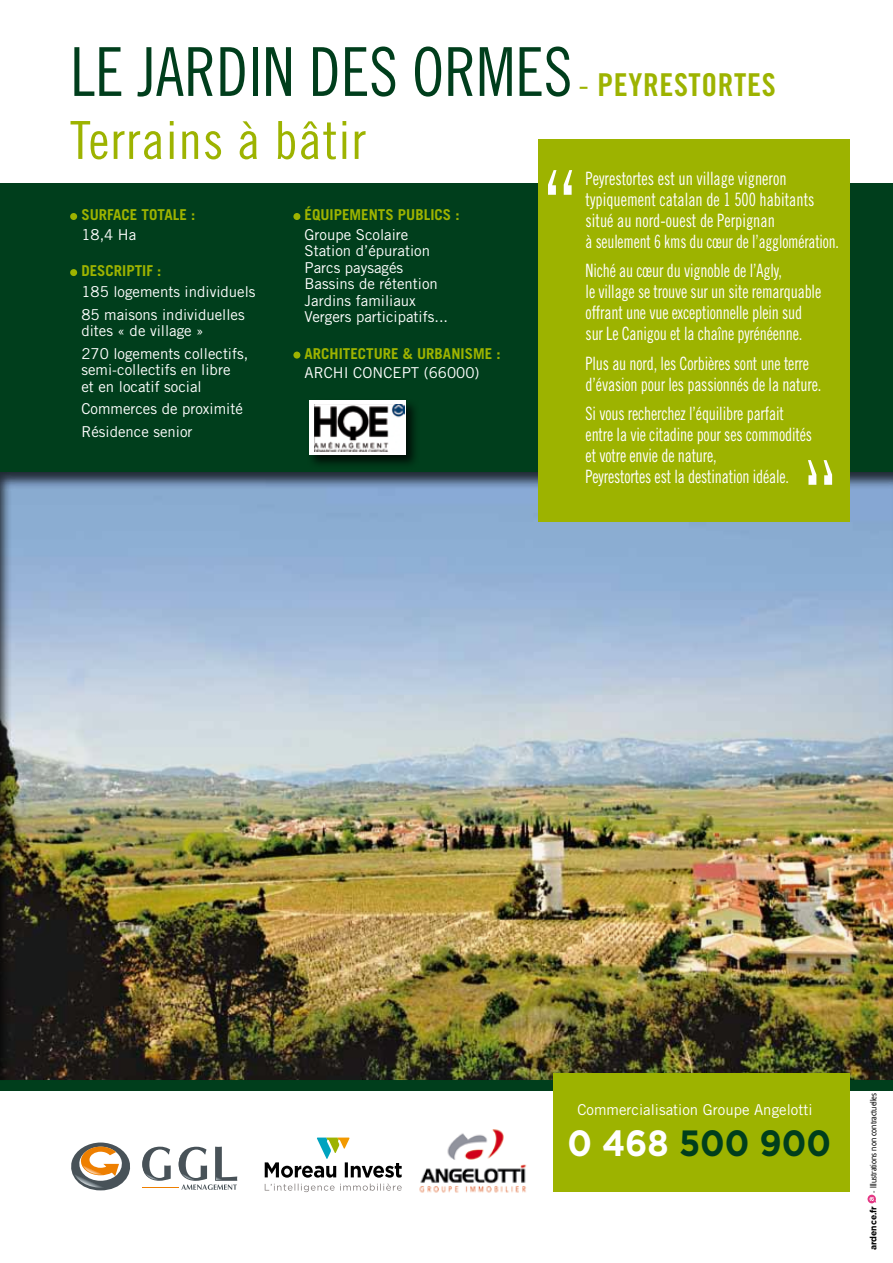
<style>
.page{position:relative;width:893px;height:1263px;background:#fff}
.page>*{position:absolute;margin:0;border:0;box-sizing:border-box;transform-origin:0 0}
.t1{font:67.5px "Trade Gothic Cond Eighteen";color:#003e1c;scale:.95 1}
.t2{font:52.5px "Trade Gothic Cond Eighteen";letter-spacing:.02em;color:#9db300}
.t3{font:700 36.45px "Gotham";color:#003e1c;scale:.92 1}
.t4{font:18.45px/21px "Trade Gothic Cond Eighteen";letter-spacing:-.01em;color:#fff;scale:.87 1}
.t5{font:18.45px/21px "Trade Gothic Cond Eighteen";letter-spacing:-.01em;color:#fff;scale:.88 1}
.t6{font:15px/16.5px "Trade Gothic";color:#fff}
.t7{font:700 15px "Trade Gothic";color:#9db300}
.t8{font:300 9px "Delta";color:#000;scale:.86 1}
.t9{font:700 9px "Gotham";color:#000;scale:.96 1}
.s1{font-size:31.5px;color:#9db300}
.s2{font-family:"Trade Gothic Bold Cond Twenty";font-size:31.5px;color:#9db300}
.s3{color:#fff}
</style>
<div class="page">
<div style="left:0;top:183px;width:893px;height:908px;background:#003e1c"></div>
<div style="left:0;top:472px;width:893px;height:609px;background:#000;opacity:.75"></div>
<div style="left:70px;top:213px;width:7px;height:7px;background:#9db300;border-radius:50%"></div>
<div style="left:70px;top:269px;width:7px;height:7px;background:#9db300;border-radius:50%"></div>
<div style="left:293px;top:213px;width:7px;height:7px;background:#9db300;border-radius:50%"></div>
<div style="left:293px;top:352px;width:7px;height:7px;background:#9db300;border-radius:50%"></div>
<svg style="left:867px;top:1195px;width:9px;height:8px"></svg>
<div style="left:538px;top:139px;width:311px;height:383px;background:#9db300"></div>
<svg style="left:548px;top:170px;width:24px;height:25px"></svg>
<svg style="left:808px;top:460px;width:24px;height:25px"></svg>
<div style="left:307px;top:398px;width:113px;height:72px;background:#000;opacity:.75"></div>
<div style="left:309px;top:401px;width:97px;height:54px;background:#fff"></div>
<img style="left:315px;top:405px;width:89px;height:47px">
<div style="left:553px;top:1073px;width:296px;height:119px;background:#9db300"></div>
<svg style="left:265px;top:1137px;width:137px;height:55px"></svg>
<img style="left:419px;top:1129px;width:108px;height:64px">
<svg style="left:71px;top:1142px;width:59px;height:48px"></svg>
<svg style="left:142px;top:1147px;width:29px;height:34px"></svg>
<hr style="left:142px;top:1187px;width:37px;height:1px;background:#ee7f00">
<svg style="left:179px;top:1147px;width:58px;height:43px"></svg>
<h1 class="t1" style="left:70px;top:32px;width:744px">Le Jardin des Ormes <span class="s1">-</span> <span class="s2">PEYRESTORTES</span></h1>
<h2 class="t2" style="left:70px;top:109px;width:297px">Terrains à bâtir</h2>
<p class="t7" style="left:81px;top:205px;width:115px">SURFACE TOTALE :</p>
<p class="t6" style="left:81px;top:226px;width:56px">18,4 Ha</p>
<p class="t7" style="left:81px;top:261px;width:82px">DESCRIPTIF :</p>
<p class="t6" style="left:81px;top:280px;width:176px;line-height:22.5px">185 logements individuels<br>85 maisons individuelles</p>
<p class="t6" style="left:81px;top:319px;width:169px;line-height:22.5px">dites « de village »<br>270 logements collectifs,</p>
<p class="t6" style="left:81px;top:361px;width:151px">semi-collectifs en libre et en locatif social</p>
<p class="t6" style="left:81px;top:397px;width:163px;line-height:22.5px">Commerces de proximité<br>Résidence senior</p>
<p class="t7" style="left:305px;top:205px;width:157px">ÉQUIPEMENTS PUBLICS :</p>
<p class="t6" style="left:305px;top:226px;width:145px">Groupe Scolaire<br>Station d’épuration<br>Parcs paysagés<br>Bassins de rétention<br>Jardins familiaux<br>Vergers participatifs...</p>
<p class="t7" style="left:305px;top:344px;width:197px">ARCHITECTURE &amp; URBANIS ME :</p>
<p class="t6" style="left:305px;top:364px;width:176px">ARCHI CONCEPT (66000)</p>
<p class="t5" style="left:586px;top:167px;width:290px">Peyrestortes est un village vigneron typiquement catalan de 1 500 habitants situé au nord-ouest de Perpignan<br>à seulement 6 kms du cœur de l’agglomération.</p>
<p class="t4" style="left:586px;top:260px;width:272px">Niché au cœur du vignoble de l’Agly,<br>le village se trouve sur un site remarquable offrant une vue exceptionnelle plein sud sur Le Canigou et la chaîne pyrénéenne.</p>
<p class="t4" style="left:586px;top:352px;width:272px">Plus au nord, les Corbières sont une terre d’évasion pour les passionnés de la nature.</p>
<p class="t4" style="left:586px;top:403px;width:262px">Si vous recherchez l’équilibre parfait entre la vie citadine pour ses commodités et votre envie de nature,<br>Peyrestortes est la destination idéale.</p>
<p class="t6" style="left:577px;top:1102px;width:236px">Commercialisation Groupe Angelotti</p>
<h3 class="t3" style="left:567px;top:1122px;width:288px"><span class="s3">0 468</span> 500 900</h3>
<p class="t8" style="left:868px;top:1193px;width:118px;rotate:-90deg">- Illustrations non contractuelles</p>
<p class="t9" style="left:868px;top:1250px;width:48px;rotate:-90deg">ardence.fr</p>
</div>
